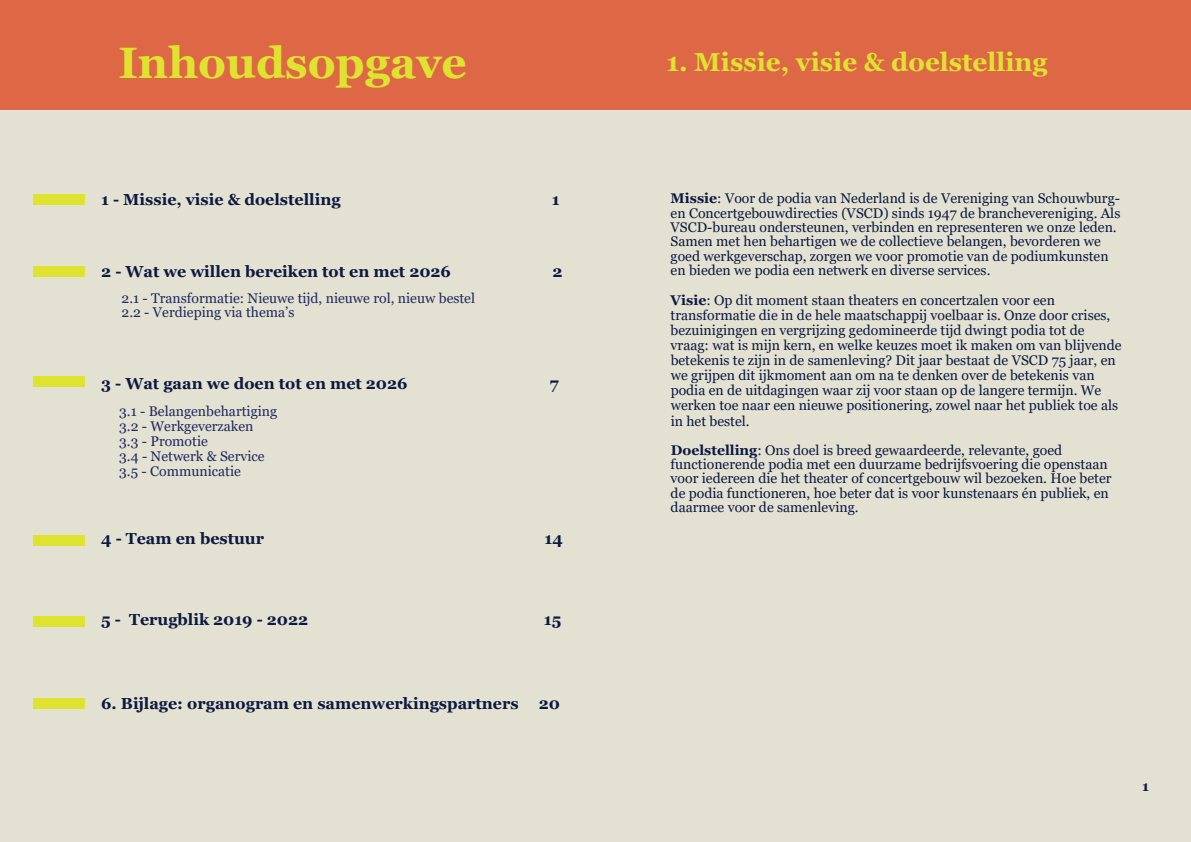
<style>
.page{position:relative;width:1191px;height:842px;background:#fff}
.page>*{position:absolute;margin:0;border:0;box-sizing:border-box;transform-origin:0 0}
.t1{font:700 44px "Georgia";color:#dee330}
.t2{font:700 26px "Georgia";color:#dee330}
.t3{font:700 16px "Georgia";color:#0d1940}
.t4{font:14px/14.4px "Georgia";color:#0d1940}
.t5{font:14px/15.1px "Georgia";color:#21295d}
.t6{font:700 14px "Georgia";color:#0d1940}
.s1{font-weight:700}
</style>
<div class="page">
<div style="left:0;top:1px;width:1191px;height:841px;background:#e2e1d2"></div>
<div style="left:33px;top:194px;width:51px;height:10px;background:#dee330"></div>
<div style="left:33px;top:536px;width:51px;height:10px;background:#dee330"></div>
<div style="left:33px;top:698px;width:51px;height:10px;background:#dee330"></div>
<div style="left:33px;top:266px;width:51px;height:10px;background:#dee330"></div>
<div style="left:0;top:0;width:595px;height:110px;background:#de6845"></div>
<div style="left:595px;top:0;width:596px;height:110px;background:#de6845"></div>
<div style="left:33px;top:377px;width:51px;height:10px;background:#dee330"></div>
<div style="left:33px;top:616px;width:51px;height:11px;background:#dee330"></div>
<p class="t1" style="left:118px;top:44px;width:350px">Inhoudsopgave</p>
<p class="t2" style="left:666px;top:51px;width:382px">1. Missie, visie &amp; doelstelling</p>
<p class="t3" style="left:101px;top:193px;width:241px">1 - Missie, visie &amp; doelstelling</p>
<p class="t3" style="left:552px;top:193px;width:9px">1</p>
<p class="t3" style="left:101px;top:265px;width:351px">2 - Wat we willen bereiken tot en met 2026</p>
<p class="t3" style="left:552px;top:265px;width:12px">2</p>
<p class="t5" style="left:121px;top:293px;width:355px;line-height:14px">2.1 - Transformatie: Nieuwe tĳd, nieuwe rol, nieuw bestel<br>2.2 - Verdieping via thema’s</p>
<p class="t3" style="left:101px;top:377px;width:308px">3 - Wat gaan we doen tot en met 2026</p>
<p class="t5" style="left:119px;top:405px;width:160px">3.1 - Belangenbehartiging<br>3.2 - Werkgeverzaken<br>3.3 - Promotie<br>3.4 - Netwerk &amp; Service<br>3.5 - Communicatie</p>
<p class="t3" style="left:550px;top:377px;width:10px">7</p>
<p class="t3" style="left:101px;top:532px;width:164px">4 - Team en bestuur</p>
<p class="t3" style="left:544px;top:532px;width:20px">14</p>
<p class="t3" style="left:101px;top:613px;width:208px">5 - Terugblik 2019 - 2022</p>
<p class="t3" style="left:544px;top:613px;width:19px">15</p>
<p class="t3" style="left:101px;top:697px;width:419px">6. Bĳlage: organogram en samenwerkingspartners</p>
<p class="t3" style="left:539px;top:697px;width:23px">20</p>
<p class="t4" style="left:670px;top:192px;width:451px"><span class="s1">Missie</span>: Voor de podia van Nederland is de Vereniging van Schouwburg&shy;en Concertgebouwdirecties (VSCD) sinds 1947 de branchevereniging. Als VSCD-bureau ondersteunen, verbinden en representeren we onze leden.<br>Samen met hen behartigen we de collectieve belangen, bevorderen we goed werkgeverschap, zorgen we voor promotie van de podiumkunsten en bieden we podia een netwerk en diverse services.</p>
<p class="t4" style="left:670px;top:293px;width:452px;line-height:15.1px"><span class="s1">Visie</span>: Op dit moment staan theaters en concertzalen voor een transformatie die in de hele maatschappĳ voelbaar is. Onze door crises, bezuinigingen en vergrĳzing gedomineerde tĳd dwingt podia tot de vraag: wat is mĳn kern, en welke keuzes moet ik maken om van blĳvende betekenis te zĳn in de samenleving? Dit jaar bestaat de VSCD 75 jaar, en we grĳpen dit ĳkmoment aan om na te denken over de betekenis van podia en de uitdagingen waar zĳ voor staan op de langere termĳn. We werken toe naar een nieuwe positionering, zowel naar het publiek toe als in het bestel.</p>
<p class="t4" style="left:670px;top:443px;width:442px"><span class="s1">Doelstelling</span>: Ons doel is breed gewaardeerde, relevante, goed functionerende podia met een duurzame bedrĳfsvoering die openstaan voor iedereen die het theater of concertgebouw wil bezoeken. Hoe beter de podia functioneren, hoe beter dat is voor kunstenaars én publiek, en daarmee voor de samenleving.</p>
<p class="t6" style="left:1142px;top:780px;width:8px">1</p>
</div>
